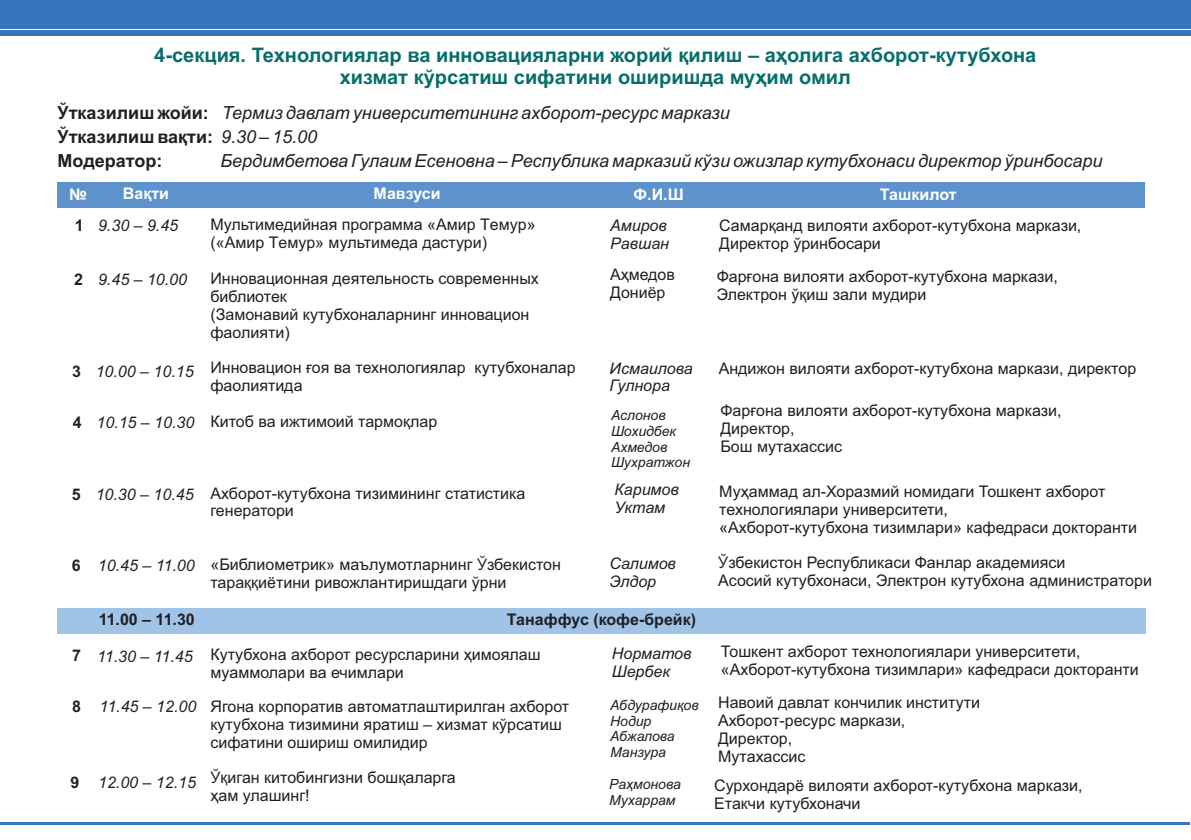
<style>
.page{position:relative;width:1191px;height:840px;background:#fff}
.page>*{position:absolute;margin:0;border:0;box-sizing:border-box;transform-origin:0 0}
.t1{font:700 20px/22.4px "Arial";color:#066f6b;text-align:center}
.t2{font:italic 18px/24px "Arial";color:#231f20}
.t3{font:16px/17.8px "Arial";color:#231f20}
.t4{font:italic 16px/17.8px "Arial";color:#231f20}
.t5{font:700 16px "Arial";color:#231f20}
.t6{font:700 16px "Arial";color:#fff}
.t7{font:italic 14px/15.6px "Arial";color:#231f20}
.s1{font-weight:700;font-style:normal}
</style>
<div class="page">
<div style="left:57px;top:182px;width:1088px;height:25px;background:#5e92cc"></div>
<div style="left:0;top:0;width:1191px;height:29px;background:#3674bb"></div>
<hr style="left:0;top:30px;width:1191px;height:2px;background:#3674bb">
<hr style="left:0;top:33px;width:1191px;height:3px;background:#3674bb">
<hr style="left:0;top:822px;width:1190px;height:2px;background:#3674bb">
<div style="left:57px;top:608px;width:1088px;height:25px;background:#a0c4e8"></div>
<p class="t1" style="left:154px;top:45px;width:883px">4-секция. Технологиялар ва инновацияларни жорий қилиш – аҳолига ахборот-кутубхона хизмат кўрсатиш сифатини оширишда муҳим омил</p>
<p class="t2" style="left:58px;top:102px;width:674px"><span class="s1">Ўтказилиш жойи:</span> Термиз давлат университетининг ахборот-ресурс маркази<br><span class="s1">Ўтказилиш вақти:</span> 9.30 – 15.00<br><span class="s1">Модератор:</span></p>
<p class="t2" style="left:220px;top:150px;width:883px">Бердимбетова Гулаим Есеновна – Республика марказий кўзи ожизлар кутубхонаси директор ўринбосари</p>
<p class="t6" style="left:69px;top:189px;width:19px">№</p>
<p class="t6" style="left:123px;top:187px;width:48px">Вақти</p>
<p class="t6" style="left:373px;top:187px;width:69px">Мавзуси</p>
<p class="t6" style="left:633px;top:189px;width:52px">Ф.И.Ш</p>
<p class="t6" style="left:880px;top:188px;width:78px">Ташкилот</p>
<p class="t4" style="left:75px;top:218px;width:105px"><span class="s1">1</span> 9.30 – 9.45</p>
<p class="t4" style="left:74px;top:272px;width:114px"><span class="s1">2</span> 9.45 – 10.00</p>
<p class="t5" style="left:72px;top:365px;width:10px">3</p>
<p class="t5" style="left:73px;top:416px;width:10px">4</p>
<p class="t4" style="left:96px;top:364px;width:99px">10.00 – 10.15</p>
<p class="t4" style="left:96px;top:414px;width:99px">10.15 – 10.30</p>
<p class="t3" style="left:210px;top:217px;width:327px">Мультимедийная программа «Амир Темур» («Амир Темур» мультимеда дастури)</p>
<p class="t3" style="left:210px;top:270px;width:330px">Инновационная деятельность современных библиотек<br>(Замонавий кутубхоналарнинг инновацион фаолияти)</p>
<p class="t3" style="left:210px;top:360px;width:367px">Инновацион ғоя ва технологиялар кутубхоналар фаолиятида</p>
<p class="t3" style="left:210px;top:413px;width:228px">Китоб ва ижтимоий тармоқлар</p>
<p class="t4" style="left:610px;top:218px;width:60px">Амиров<br>Равшан</p>
<p class="t3" style="left:719px;top:218px;width:364px">Самарқанд вилояти ахборот-кутубхона маркази,<br>Директор ўринбосари</p>
<p class="t3" style="left:610px;top:267px;width:66px">Аҳмедов<br>Дониёр</p>
<p class="t3" style="left:716px;top:269px;width:342px">Фарғона вилояти ахборот-кутубхона маркази,<br>Электрон ўқиш зали мудири</p>
<p class="t4" style="left:609px;top:360px;width:85px">Исмаилова<br>Гулнора</p>
<p class="t7" style="left:611px;top:409px;width:81px">Аслонов<br>Шохидбек<br>Ахмедов<br>Шухратжон</p>
<p class="t3" style="left:718px;top:361px;width:419px">Андижон вилояти ахборот-кутубхона маркази, директор</p>
<p class="t3" style="left:720px;top:403px;width:342px">Фарғона вилояти ахборот-кутубхона маркази,<br>Директор,<br>Бош мутахассис</p>
<p class="t4" style="left:614px;top:481px;width:66px">Каримов<br>Уктам</p>
<p class="t5" style="left:72px;top:487px;width:10px">5</p>
<p class="t3" style="left:719px;top:483px;width:419px">Муҳаммад ал-Хоразмий номидаги Тошкент ахборот технологиялари университети,<br>«Ахборот-кутубхона тизимлари» кафедраси докторанти</p>
<p class="t3" style="left:210px;top:485px;width:316px">Ахборот-кутубхона тизимининг статистика генератори</p>
<p class="t3" style="left:210px;top:556px;width:352px">«Библиометрик» маълумотларнинг Ўзбекистон тараққиётини ривожлантиришдаги ўрни</p>
<p class="t4" style="left:96px;top:486px;width:99px">10.30 – 10.45</p>
<p class="t3" style="left:718px;top:554px;width:435px">Ўзбекистон Республикаси Фанлар академияси<br>Асосий кутубхонаси, Электрон кутубхона администратори</p>
<p class="t4" style="left:609px;top:556px;width:68px">Салимов<br>Элдор</p>
<p class="t4" style="left:72px;top:557px;width:124px"><span class="s1">6</span> 10.45 – 11.00</p>
<p class="t5" style="left:99px;top:613px;width:98px">11.00 – 11.30</p>
<p class="t5" style="left:507px;top:612px;width:191px">Танаффус (кофе-брейк)</p>
<p class="t4" style="left:72px;top:648px;width:122px"><span class="s1">7</span> 11.30 – 11.45</p>
<p class="t3" style="left:210px;top:646px;width:331px">Кутубхона ахборот ресурсларини ҳимоялаш муаммолари ва ечимлари</p>
<p class="t4" style="left:612px;top:646px;width:81px">Норматов<br>Шербек</p>
<p class="t3" style="left:721px;top:643px;width:419px">Тошкент ахборот технологиялари университети, «Ахборот-кутубхона тизимлари» кафедраси докторанти</p>
<p class="t4" style="left:72px;top:698px;width:126px"><span class="s1">8</span> 11.45 – 12.00</p>
<p class="t4" style="left:71px;top:774px;width:127px"><span class="s1">9</span> 12.00 – 12.15</p>
<p class="t3" style="left:210px;top:698px;width:360px">Ягона корпоратив автоматлаштирилган ахборот кутубхона тизимини яратиш – хизмат кўрсатиш сифатини ошириш омилидир</p>
<p class="t3" style="left:210px;top:769px;width:247px">Ўқиган китобингизни бошқаларга ҳам улашинг!</p>
<p class="t7" style="left:610px;top:698px;width:90px">Абдурафиқов<br>Нодир<br>Абжалова<br>Манзура</p>
<p class="t7" style="left:609px;top:777px;width:73px">Раҳмонова<br>Мухаррам</p>
<p class="t3" style="left:718px;top:694px;width:263px">Навоий давлат кончилик институти<br>Ахборот-ресурс маркази,<br>Директор,<br>Мутахассис</p>
<p class="t3" style="left:714px;top:777px;width:370px">Сурхондарё вилояти ахборот-кутубхона маркази,<br>Етакчи кутубхоначи</p>
</div>
